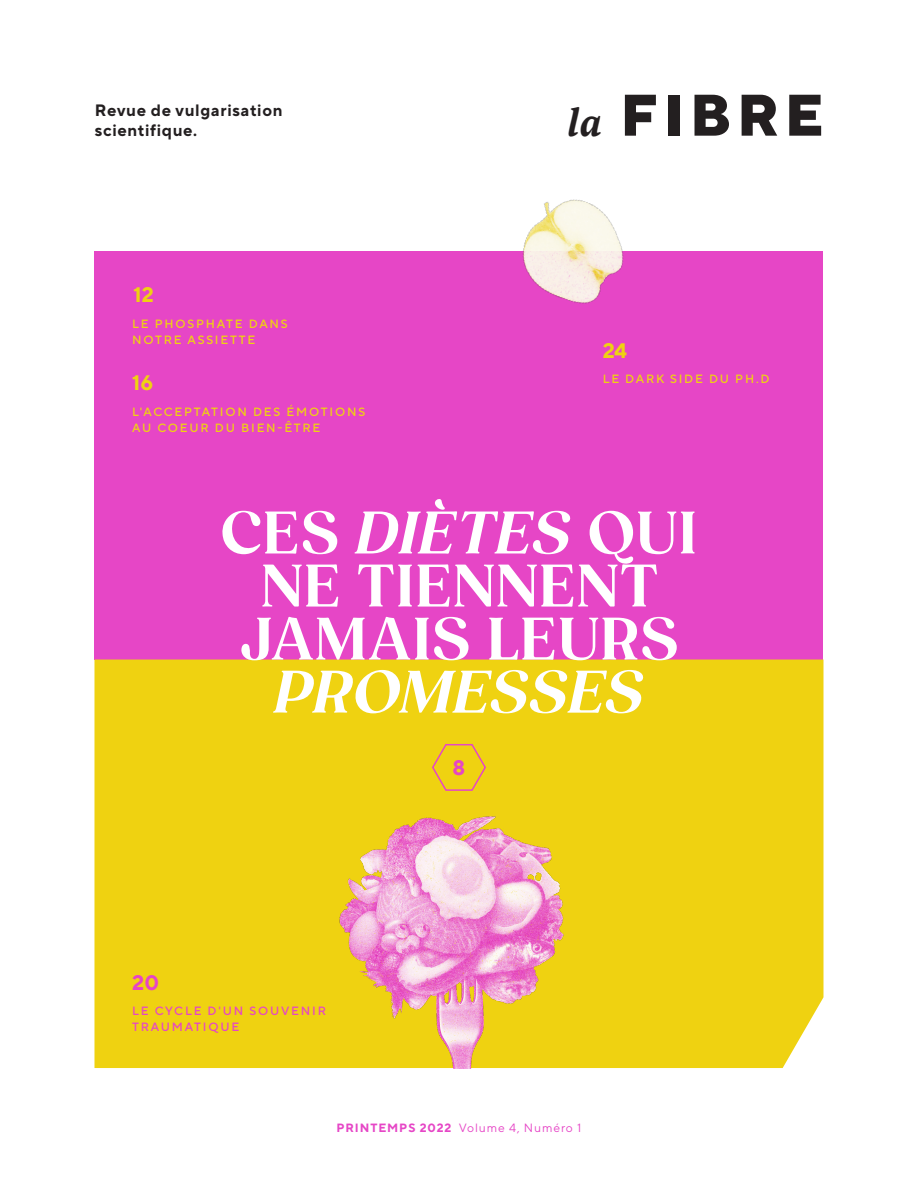
<style>
.page{position:relative;width:918px;height:1188px;background:#fff}
.page>*{position:absolute;margin:0;border:0;box-sizing:border-box;transform-origin:0 0}
.t1{font:800 58.5px "TT Norms Pro";letter-spacing:.1em;color:#231f20}
.t2{font:700 57.9px/53.1px "Gazpacho";letter-spacing:.02em;color:#fff;text-align:center}
.Sous-titre2{font:700 21px "TT Norms Pro";color:#efd211}
.Sous-titre2-2{font:700 21px "TT Norms Pro";color:#e646c6}
.t3{font:700 16.5px/19.5px "TT Norms Pro";letter-spacing:.04em;color:#231f20}
.t4{font:500 12px/16.5px "TT Norms Pro";letter-spacing:.15em;color:#efd211}
.t5{font:500 12px/16.5px "TT Norms Pro";letter-spacing:.15em;color:#e646c6}
.t6{font:12px "TT Norms Pro";letter-spacing:.075em;color:#e646c6}
.s1{font-family:"Pona";font-weight:700;font-style:italic;font-size:39.6px}
.s2{font-style:italic}
.s3{font-weight:700}
</style>
<div class="page">
<div style="left:94px;top:251px;width:730px;height:409px;background:#e646c6"></div>
<div style="left:94px;top:660px;width:729px;height:408px;background:#efd211"></div>
<img style="left:330px;top:791px;width:246px;height:277px">
<svg style="left:431px;top:743px;width:56px;height:49px;background:#eec520"></svg>
<img style="left:523px;top:199px;width:101px;height:105px">
<p class="t3" style="left:95px;top:100px;width:189px">Revue de vulgarisation scientifique.</p>
<p class="Sous-titre2" style="left:133px;top:281px;width:22px">12</p>
<p class="t4" style="left:132px;top:315px;width:157px">LE PHOSPHATE DANS<br>NOTRE ASSIETTE</p>
<p class="Sous-titre2" style="left:132px;top:369px;width:23px">16</p>
<p class="t4" style="left:132px;top:403px;width:235px">L'ACCEPTATION DES ÉMOTIONS<br>AU COEUR DU BIEN-ÊTRE</p>
<p class="t1" style="left:567px;top:77px;width:258px"><span class="s1">la</span> FIBRE</p>
<p class="Sous-titre2" style="left:603px;top:337px;width:26px">24</p>
<p class="t4" style="left:603px;top:370px;width:168px">LE DARK SIDE DU PH.D</p>
<p class="t2" style="left:221px;top:507px;width:478px">CES <span class="s2">DIÈTES</span> QUI<br>NE TIENNENT<br>JAMAIS LEURS<br><span class="s2">PROMESSES</span></p>
<p class="Sous-titre2-2" style="left:453px;top:754px;width:14px">8</p>
<p class="Sous-titre2-2" style="left:132px;top:968px;width:28px">20</p>
<p class="t5" style="left:132px;top:1002px;width:195px">LE CYCLE D'UN SOUVENIR<br>TRAUMATIQUE</p>
<p class="t6" style="left:337px;top:1120px;width:246px"><span class="s3">PRINTEMPS 2022</span> Volume 4, Numéro 1</p>
</div>
